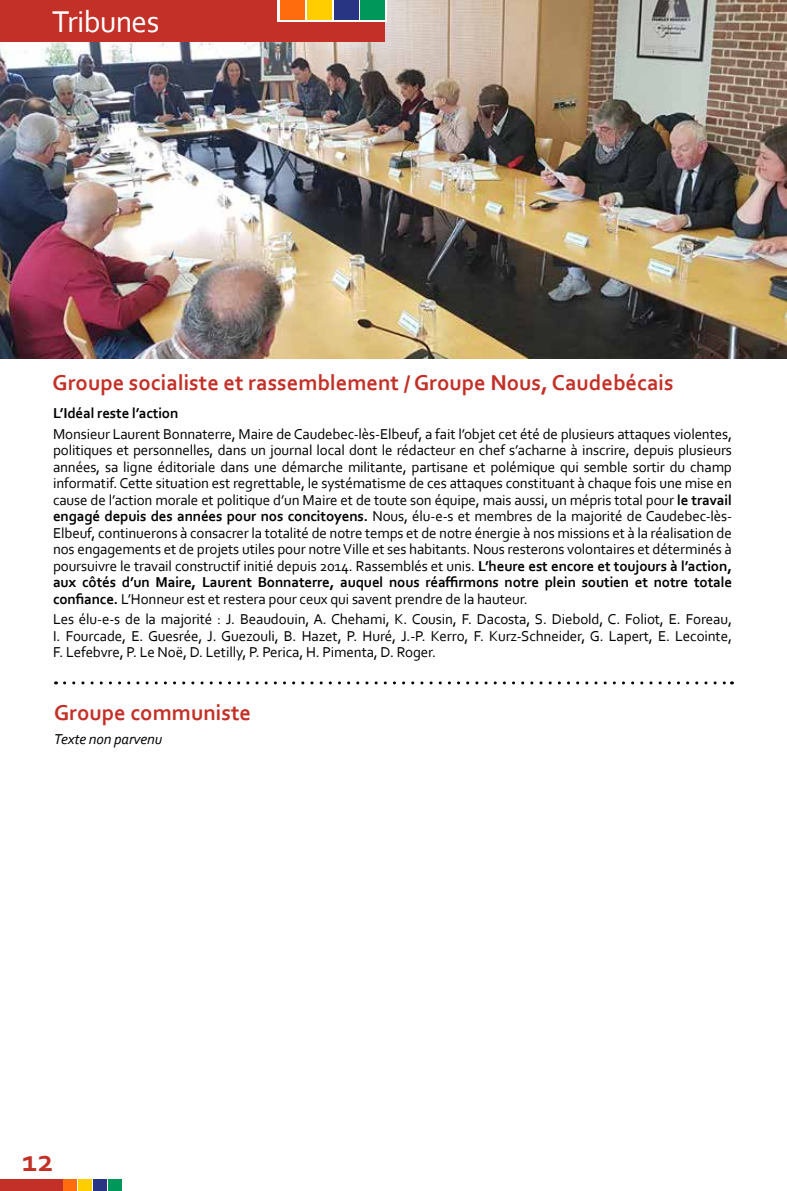
<style>
.page{position:relative;width:787px;height:1191px;background:#fff}
.page>*{position:absolute;margin:0;border:0;box-sizing:border-box;transform-origin:0 0}
.t1{font:31.5px "Corbel";letter-spacing:-.02em;color:#fff}
.t2{font:700 31.5px "Corbel";color:#c33027}
.t3{font:700 22.5px "Corbel";color:#c33027}
.t4{font:15px/16.5px "Corbel";letter-spacing:-.01em;color:#000;text-align:justify}
.t5{font:700 15px "Corbel";letter-spacing:-.01em;color:#000}
.t6{font:italic 15px "Corbel";letter-spacing:-.01em;color:#000}
.s1{font-weight:700}
</style>
<div class="page">
<img style="left:0;top:0;width:787px;height:358px">
<div style="left:0;top:0;width:384px;height:41px;background:#c33027"></div>
<svg style="left:278px;top:0;width:109px;height:22px"></svg>
<div style="left:280px;top:0;width:25px;height:20px;background:#ff6c0e"></div>
<div style="left:334px;top:0;width:24px;height:20px;background:#283583"></div>
<div style="left:307px;top:0;width:24px;height:20px;background:#ffcd00"></div>
<div style="left:360px;top:0;width:24px;height:20px;background:#00975a"></div>
<div style="left:0;top:1179px;width:62px;height:12px;background:#c33027"></div>
<div style="left:63px;top:1179px;width:14px;height:12px;background:#ff6c0e"></div>
<div style="left:93px;top:1179px;width:14px;height:12px;background:#283583"></div>
<div style="left:78px;top:1179px;width:14px;height:12px;background:#ffcd00"></div>
<div style="left:108px;top:1179px;width:14px;height:12px;background:#00975a"></div>
<svg style="left:65px;top:681px;width:667px;height:3px"></svg>
<h1 class="t1" style="left:52px;top:2px;width:109px">Tribunes</h1>
<h2 class="t3" style="left:53px;top:369px;width:622px">Groupe socialiste et rassemblement / Groupe Nous, Caudebécais</h2>
<p class="t5" style="left:53px;top:403px;width:127px">L’Idéal reste l’action</p>
<p class="t4" style="left:53px;top:425px;width:680px">Monsieur Laurent Bonnaterre, Maire de Caudebec-lès-Elbeuf, a fait l’objet cet été de plusieurs attaques violentes, politiques et personnelles, dans un journal local dont le rédacteur en chef s’acharne à inscrire, depuis plusieurs années, sa ligne éditoriale dans une démarche militante, partisane et polémique qui semble sortir du champ informatif. Cette situation est regrettable, le systématisme de ces attaques constituant à chaque fois une mise en cause de l’action morale et politique d’un Maire et de toute son équipe, mais aussi, un mépris total pour <span class="s1">le travail engagé depuis des années pour nos concitoyens.</span> Nous, élu-e-s et membres de la majorité de Caudebec-lès-Elbeuf, continuerons à consacrer la totalité de notre temps et de notre énergie à nos missions et à la réalisation de nos engagements et de projets utiles pour notre Ville et ses habitants. Nous resterons volontaires et déterminés à poursuivre le travail constructif initié depuis 2014. Rassemblés et unis. <span class="s1">L’heure est encore et toujours à l’action, aux côtés d’un Maire, Laurent Bonnaterre, auquel nous réaffirmons notre plein soutien et notre totale confiance.</span> L’Honneur est et restera pour ceux qui savent prendre de la hauteur.</p>
<p class="t4" style="left:53px;top:610px;width:680px">Les élu-e-s de la majorité : J. Beaudouin, A. Chehami, K. Cousin, F. Dacosta, S. Diebold, C. Foliot, E. Foreau, I. Fourcade, E. Guesrée, J. Guezouli, B. Hazet, P. Huré, J.-P. Kerro, F. Kurz-Schneider, G. Lapert, E. Lecointe, F. Lefebvre, P. Le Noë, D. Letilly, P. Perica, H. Pimenta, D. Roger.</p>
<h2 class="t3" style="left:54px;top:699px;width:198px">Groupe communiste</h2>
<p class="t6" style="left:54px;top:729px;width:110px">Texte non parvenu</p>
<h1 class="t2" style="left:22px;top:1141px;width:33px">12</h1>
</div>
